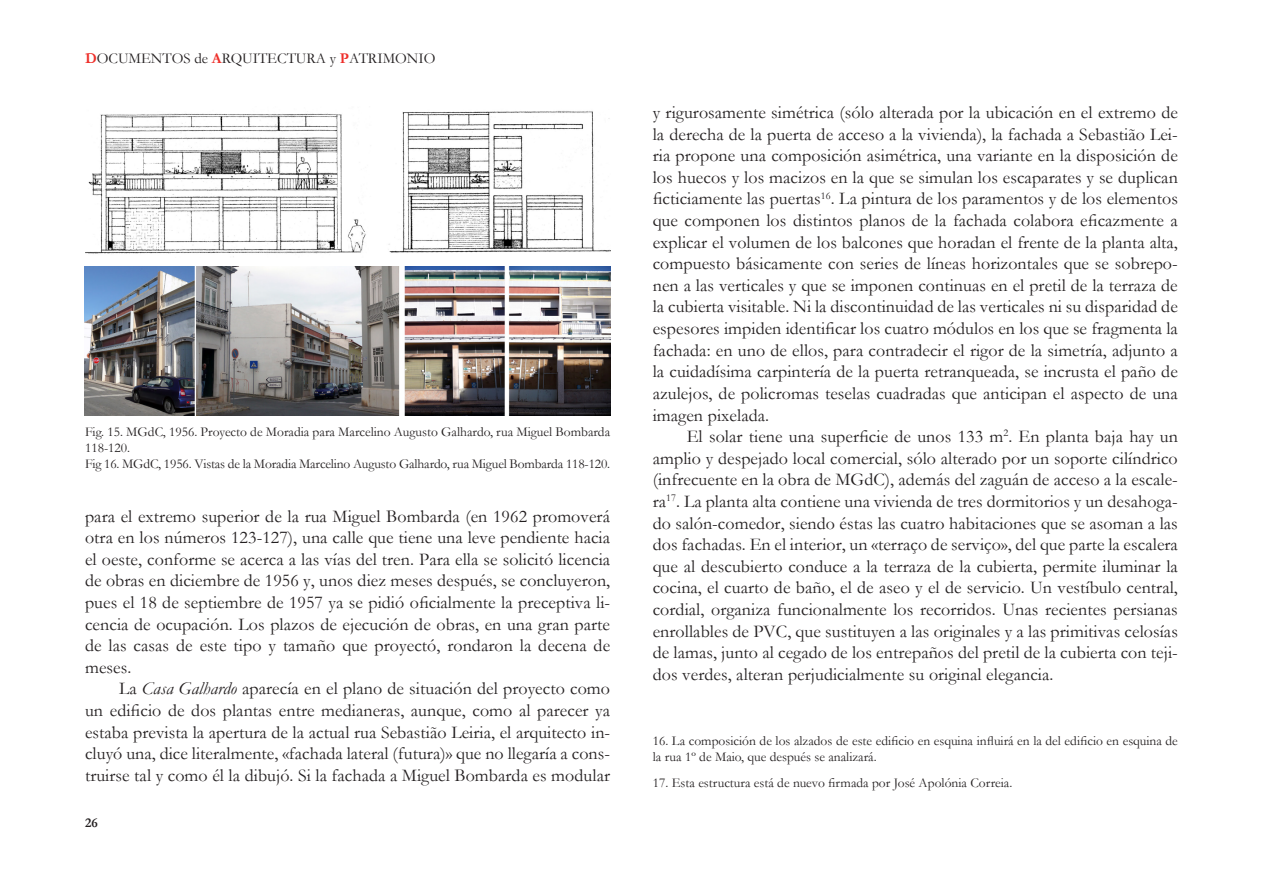
<style>
.page{position:relative;width:1263px;height:893px;background:#fff}
.page>*{position:absolute;margin:0;border:0;box-sizing:border-box;transform-origin:0 0}
.t1{font:18px/21.6px "Garamond";letter-spacing:.005em;color:#231f20;text-align:justify}
.t2{font:15px "Garamond";color:#231f20}
.t3{font:13.5px/16.2px "Garamond";color:#231f20}
.t4{font:700 13.5px "Garamond";color:#231f20}
.s1{font-weight:700;color:#ee2f2a}
.s2{font-weight:700;color:#ee2d29}
.s3{font-style:italic}
</style>
<div class="page">
<img style="left:85px;top:111px;width:525px;height:146px">
<img style="left:85px;top:267px;width:525px;height:149px">
<p class="t2" style="left:85px;top:48px;width:352px"><span class="s1">D</span>OCUMENTOS de <span class="s1">A</span>RQUITECTURA y <span class="s2">P</span>ATRIMONIO</p>
<p class="t3" style="left:85px;top:423px;width:527px">Fig. 15. MGdC, 1956. Proyecto de Moradia para Marcelino Augusto Galhardo, rua Miguel Bombarda<br>118-120.</p>
<p class="t3" style="left:85px;top:455px;width:527px">Fig 16. MGdC, 1956. Vistas de la Moradia Marcelino Augusto Galhardo, rua Miguel Bombarda 118-120.</p>
<p class="t1" style="left:85px;top:505px;width:527px">para el extremo superior de la rua Miguel Bombarda (en 1962 promoverá otra en los números 123-127), una calle que tiene una leve pendiente hacia el oeste, conforme se acerca a las vías del tren. Para ella se solicitó licencia de obras en diciembre de 1956 y, unos diez meses después, se concluyeron, pues el 18 de septiembre de 1957 ya se pidió oficialmente la preceptiva li&shy;cencia de ocupación. Los plazos de ejecución de obras, en una gran parte de las casas de este tipo y tamaño que proyectó, rondaron la decena de meses.</p>
<p class="t1" style="left:85px;top:677px;width:527px;text-indent:34px">La <span class="s3">Casa Galhardo</span> aparecía en el plano de situación del proyecto como un edificio de dos plantas entre medianeras, aunque, como al parecer ya estaba prevista la apertura de la actual rua Sebastião Leiria, el arquitecto in&shy;cluyó una, dice literalmente, «fachada lateral (futura)» que no llegaría a cons&shy;truirse tal y como él la dibujó. Si la fachada a Miguel Bombarda es modular</p>
<p class="t4" style="left:85px;top:813px;width:14px">26</p>
<p class="t1" style="left:653px;top:101px;width:527px">y rigurosamente simétrica (sólo alterada por la ubicación en el extremo de la derecha de la puerta de acceso a la vivienda), la fachada a Sebastião Lei&shy;ria propone una composición asimétrica, una variante en la disposición de los huecos y los macizos en la que se simulan los escaparates y se duplican ficticiamente las puertas<sup>16</sup>. La pintura de los paramentos y de los elementos que componen los distintos planos de la fachada colabora eficazmente a explicar el volumen de los balcones que horadan el frente de la planta alta, compuesto básicamente con series de líneas horizontales que se sobrepo&shy;nen a las verticales y que se imponen continuas en el pretil de la terraza de la cubierta visitable. Ni la discontinuidad de las verticales ni su disparidad de espesores impiden identificar los cuatro módulos en los que se fragmenta la fachada: en uno de ellos, para contradecir el rigor de la simetría, adjunto a la cuidadísima carpintería de la puerta retranqueada, se incrusta el paño de azulejos, de policromas teselas cuadradas que anticipan el aspecto de una imagen pixelada.</p>
<p class="t1" style="left:653px;top:425px;width:527px;text-indent:34px">El solar tiene una superficie de unos 133 m<sup>2</sup>. En planta baja hay un amplio y despejado local comercial, sólo alterado por un soporte cilíndrico (infrecuente en la obra de MGdC), además del zaguán de acceso a la escale&shy;ra<sup>17</sup>. La planta alta contiene una vivienda de tres dormitorios y un desahoga&shy;do salón-comedor, siendo éstas las cuatro habitaciones que se asoman a las dos fachadas. En el interior, un «terraço de serviço», del que parte la escalera que al descubierto conduce a la terraza de la cubierta, permite iluminar la cocina, el cuarto de baño, el de aseo y el de servicio. Un vestíbulo central, cordial, organiza funcionalmente los recorridos. Unas recientes persianas enrollables de PVC, que sustituyen a las originales y a las primitivas celosías de lamas, junto al cegado de los entrepaños del pretil de la cubierta con teji&shy;dos verdes, alteran perjudicialmente su original elegancia.</p>
<p class="t3" style="left:653px;top:732px;width:527px">16. La composición de los alzados de este edificio en esquina influirá en la del edificio en esquina de la rua 1º de Maio, que después se analizará.</p>
<p class="t3" style="left:653px;top:774px;width:361px">17. Esta estructura está de nuevo firmada por José Apolónia Correia.</p>
</div>
